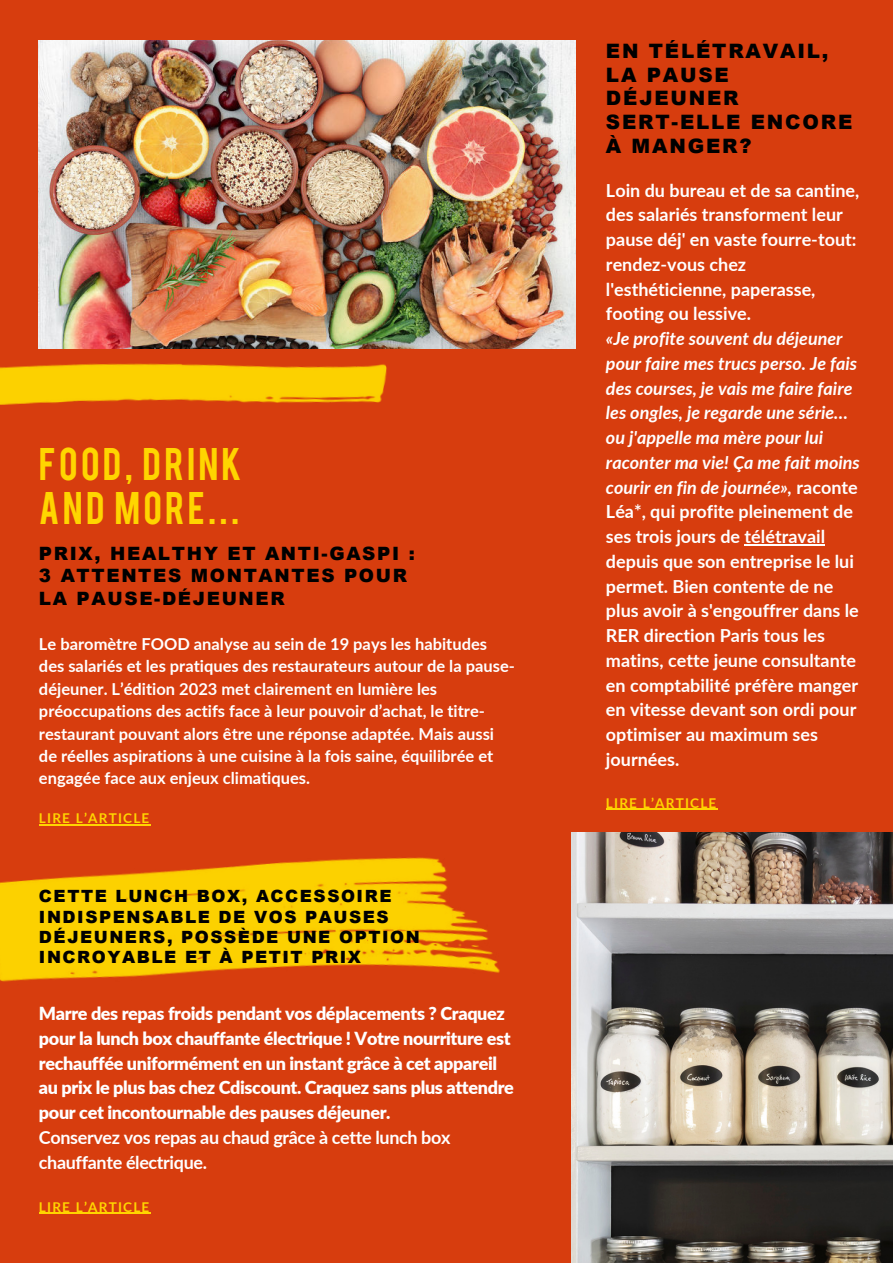
<style>
.page{position:relative;width:893px;height:1264px;background:#fff}
.page>*{position:absolute;margin:0;border:0;box-sizing:border-box;transform-origin:0 0}
.t1{font:35.85px/43.8px "Bebas";letter-spacing:.09em;color:#ffd500}
.t2{font:900 19.8px/23.5px "Arial";letter-spacing:.09em;color:#000}
.t3{font:900 18.3px/22.5px "Arial";letter-spacing:.09em;color:#000}
.t4{font:700 18px/24.8px "Lato";color:#fff}
.t5{font:900 18px/24.8px "Lato";letter-spacing:-.02em;color:#fff}
.t6{font:700 18px/24.8px "Lato";letter-spacing:-.02em;color:#fff}
.t7{font:900 16.8px/20.2px "Arial";letter-spacing:.09em;color:#000}
.t8{font:700 16.5px/22.5px "Lato";color:#fff}
.t9{font:700 13.5px "Lato";letter-spacing:.09em;color:#ffd500}
.s1{font-style:italic}
</style>
<div class="page">
<div style="left:0;top:0;width:892px;height:1262px;background:#d73d0e"></div>
<img style="left:38px;top:40px;width:538px;height:308px">
<img style="left:572px;top:832px;width:320px;height:430px">
<img style="left:0;top:331px;width:405px;height:74px">
<img style="left:0;top:824px;width:500px;height:158px">
<hr style="left:744px;top:544px;width:81px;height:1px;background:#fff">
<hr style="left:39px;top:824px;width:111px;height:1px;background:#ffd500">
<hr style="left:39px;top:1212px;width:111px;height:1px;background:#ffd500">
<hr style="left:606px;top:808px;width:111px;height:1px;background:#ffd500">
<h1 class="t1" style="left:39px;top:439px;width:204px">FOOD, DRINK<br>AND MORE...</h1>
<p class="t3" style="left:39px;top:541px;width:377px">PRIX, HEALTHY ET ANTI-GASPI :<br>3 ATTENTES MONTANTES POUR<br>LA PAUSE-DÉJEUNER</p>
<p class="t8" style="left:39px;top:631px;width:477px">Le baromètre FOOD analyse au sein de 19 pays les habitudes des salariés et les pratiques des restaurateurs autour de la pause&shy;déjeuner. L’édition 2023 met clairement en lumière les préoccupations des actifs face à leur pouvoir d’achat, le titre&shy;restaurant pouvant alors être une réponse adaptée. Mais aussi de réelles aspirations à une cuisine à la fois saine, équilibrée et engagée face aux enjeux climatiques.</p>
<p class="t9" style="left:39px;top:808px;width:112px">LIRE L’ARTICLE</p>
<p class="t7" style="left:39px;top:885px;width:382px">CETTE LUNCH BOX, ACCESSOIRE<br>INDISPENSABLE DE VOS PAUSES<br>DÉJEUNERS, POSSÈDE UNE OPTION<br>INCROYABLE ET À PETIT PRIX</p>
<p class="t5" style="left:39px;top:1000px;width:476px">Marre des repas froids pendant vos déplacements ? Craquez pour la lunch box chauffante électrique ! Votre nourriture est rechauffée uniformément en un instant grâce à cet appareil au prix le plus bas chez Cdiscount. Craquez sans plus attendre pour cet incontournable des pauses déjeuner.</p>
<p class="t6" style="left:39px;top:1124px;width:413px">Conservez vos repas au chaud grâce à cette lunch box chauffante électrique.</p>
<p class="t9" style="left:39px;top:1196px;width:112px">LIRE L’ARTICLE</p>
<p class="t2" style="left:606px;top:39px;width:248px">EN TÉLÉTRAVAIL,<br>LA PAUSE<br>DÉJEUNER<br>SERT-ELLE ENCORE<br>À MANGER?</p>
<p class="t4" style="left:606px;top:177px;width:255px">Loin du bureau et de sa cantine, des salariés transforment leur pause déj' en vaste fourre-tout: rendez-vous chez l'esthéticienne, paperasse, footing ou lessive.</p>
<p class="t4" style="left:606px;top:325px;width:255px"><span class="s1">«Je profite souvent du déjeuner pour faire mes trucs perso. Je fais des courses, je vais me faire faire les ongles, je regarde une série… ou j'appelle ma mère pour lui raconter ma vie! Ça me fait moins courir en fin de journée»,</span> raconte<br>Léa*, qui profite pleinement de ses trois jours de télétravail depuis que son entreprise le lui permet. Bien contente de ne plus avoir à s'engouffrer dans le<br>RER direction Paris tous les matins, cette jeune consultante en comptabilité préfère manger en vitesse devant son ordi pour optimiser au maximum ses journées.</p>
<p class="t9" style="left:606px;top:792px;width:112px">LIRE L’ARTICLE</p>
</div>
